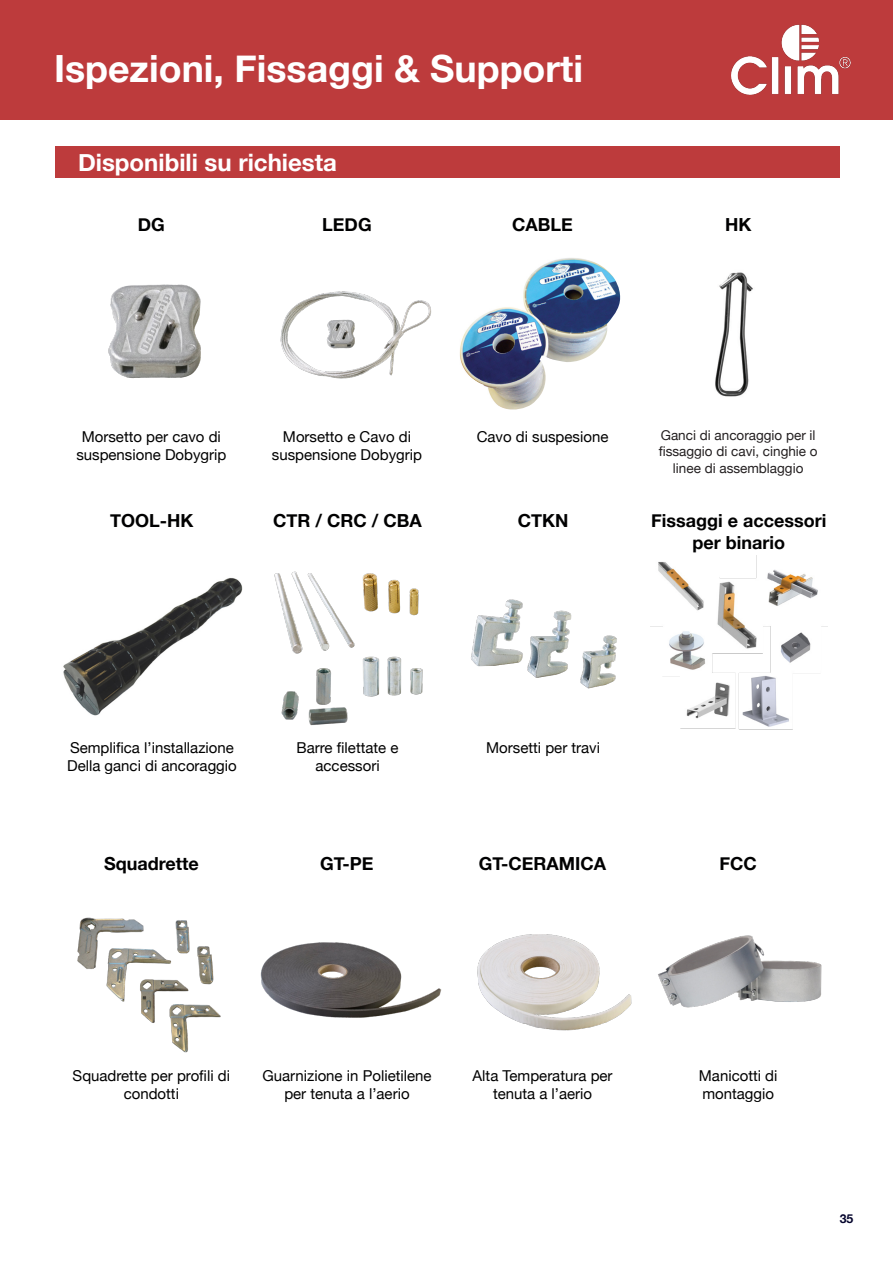
<style>
.page{position:relative;width:893px;height:1263px;background:#fff}
.page>*{position:absolute;margin:0;border:0;box-sizing:border-box;transform-origin:0 0}
.t1{font:700 37.5px "Helvetica Neue";color:#fff}
.t2{font:700 24px "Helvetica Neue";color:#fff}
.TITRE_PRODUIT{font:700 18px/21.6px "Helvetica Neue";color:#000001;text-align:center}
.Texte_tableau{font:15px/18px "Helvetica Neue";color:#000001;text-align:center}
.Texte_tableau-2{font:13.5px/16.2px "Helvetica Neue";color:#231f20;text-align:center}
.t3{font:700 12.3px "Helvetica Neue";color:#04042c}
</style>
<div class="page">
<div style="left:0;top:0;width:893px;height:120px;background:#bd3b3c"></div>
<img style="left:731px;top:24px;width:120px;height:71px">
<div style="left:55px;top:146px;width:785px;height:32px;background:#bd3b3c"></div>
<img style="left:108px;top:284px;width:323px;height:95px">
<img style="left:460px;top:258px;width:161px;height:152px">
<img style="left:715px;top:272px;width:38px;height:125px">
<img style="left:63px;top:577px;width:180px;height:139px">
<img style="left:274px;top:571px;width:149px;height:155px">
<img style="left:471px;top:599px;width:146px;height:90px">
<img style="left:650px;top:555px;width:177px;height:175px">
<img style="left:77px;top:917px;width:745px;height:136px">
<h1 class="t1" style="left:54px;top:39px;width:530px">Ispezioni, Fissaggi &amp; Supporti</h1>
<p class="t2" style="left:78px;top:143px;width:260px">Disponibili su richiesta</p>
<p class="TITRE_PRODUIT" style="left:138px;top:214px;width:28px">DG</p>
<p class="TITRE_PRODUIT" style="left:322px;top:214px;width:51px">LEDG</p>
<p class="TITRE_PRODUIT" style="left:512px;top:214px;width:62px">CABLE</p>
<p class="TITRE_PRODUIT" style="left:725px;top:214px;width:28px">HK</p>
<p class="Texte_tableau" style="left:76px;top:428px;width:152px">Morsetto per cavo di suspensione Dobygrip</p>
<p class="Texte_tableau" style="left:272px;top:428px;width:152px">Morsetto e Cavo di suspensione Dobygrip</p>
<p class="Texte_tableau" style="left:477px;top:428px;width:133px">Cavo di suspesione</p>
<p class="Texte_tableau-2" style="left:659px;top:428px;width:161px">Ganci di ancoraggio per il fissaggio di cavi, cinghie o linee di assemblaggio</p>
<p class="TITRE_PRODUIT" style="left:110px;top:511px;width:85px">TOOL-HK</p>
<p class="TITRE_PRODUIT" style="left:273px;top:511px;width:150px">CTR / CRC / CBA</p>
<p class="TITRE_PRODUIT" style="left:518px;top:511px;width:52px">CTKN</p>
<p class="TITRE_PRODUIT" style="left:651px;top:511px;width:177px">Fissaggi e accessori per binario</p>
<p class="Texte_tableau" style="left:67px;top:739px;width:171px;text-align:left">Semplifica l’installazione<br>Della ganci di ancoraggio</p>
<p class="Texte_tableau" style="left:297px;top:739px;width:103px">Barre filettate e accessori</p>
<p class="Texte_tableau" style="left:486px;top:739px;width:115px">Morsetti per travi</p>
<p class="TITRE_PRODUIT" style="left:104px;top:853px;width:96px">Squadrette</p>
<p class="TITRE_PRODUIT" style="left:320px;top:853px;width:55px">GT-PE</p>
<p class="TITRE_PRODUIT" style="left:479px;top:853px;width:129px">GT-CERAMICA</p>
<p class="TITRE_PRODUIT" style="left:719px;top:853px;width:39px">FCC</p>
<p class="Texte_tableau" style="left:73px;top:1067px;width:159px">Squadrette per profili di condotti</p>
<p class="Texte_tableau" style="left:262px;top:1067px;width:171px">Guarnizione in Polietilene per tenuta a l’aerio</p>
<p class="Texte_tableau" style="left:473px;top:1067px;width:142px">Alta Temperatura per tenuta a l’aerio</p>
<p class="Texte_tableau" style="left:699px;top:1067px;width:80px">Manicotti di</p>
<p class="Texte_tableau" style="left:702px;top:1085px;width:73px">montaggio</p>
<p class="t3" style="left:840px;top:1209px;width:15px">35</p>
</div>
